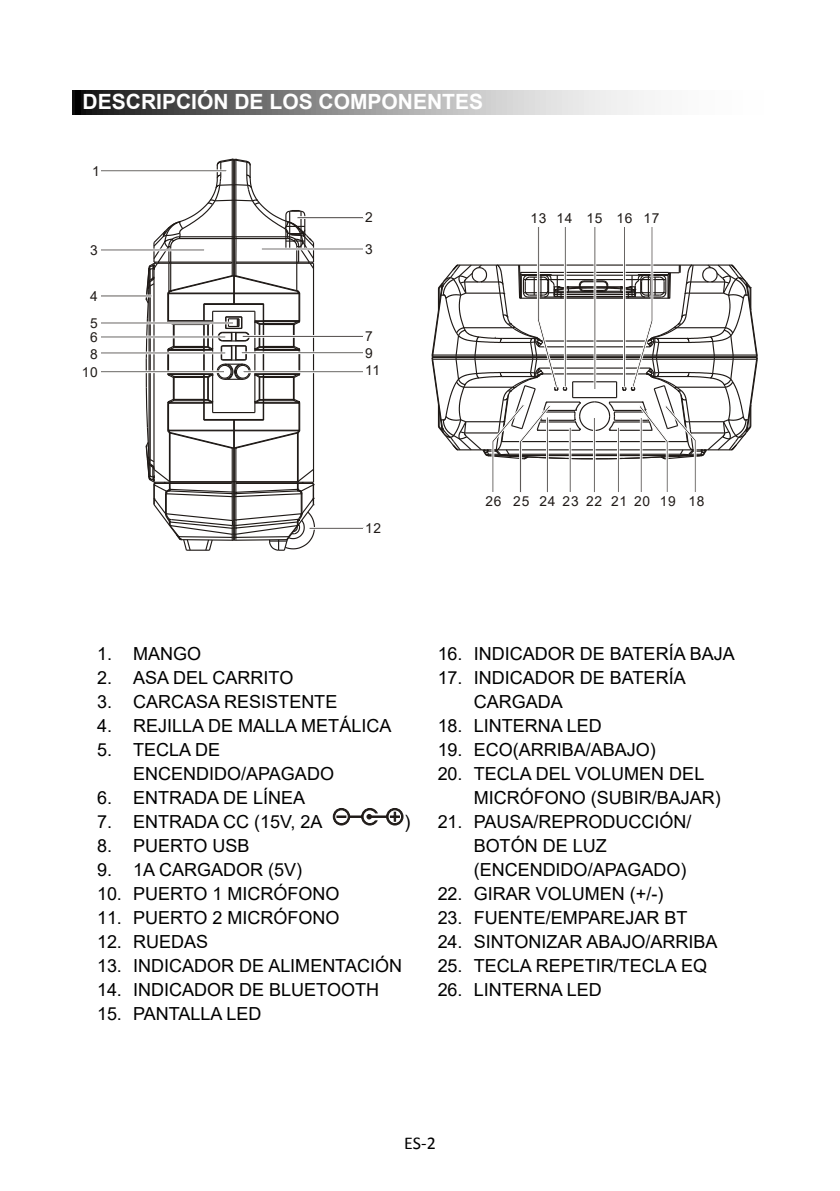
<style>
.page{position:relative;width:840px;height:1191px;background:#fff}
.page>*{position:absolute;margin:0;border:0;box-sizing:border-box;transform-origin:0 0}
.t1{font:700 21px "Arial";color:#fff}
.t2{font:18px/24px "Arial";color:#000}
.t3{font:18px "Calibri";color:#000}
.t4{font:13.8px/17.2px "Arial";letter-spacing:.055em;color:#1f1a17}
</style>
<div class="page">
<svg style="left:333px;top:808px;width:70px;height:17px"></svg>
<svg style="left:431px;top:227px;width:327px;height:266px"></svg>
<svg style="left:145px;top:158px;width:170px;height:393px"></svg>
<div style="left:100px;top:170px;width:127px;height:2px;border:1px solid #fff"></div>
<div style="left:296px;top:216px;width:68px;height:3px;border:1px solid #fff"></div>
<div style="left:100px;top:371px;width:125px;height:2px;border:1px solid #fff"></div>
<div style="left:242px;top:371px;width:122px;height:2px;border:1px solid #fff"></div>
<div style="left:241px;top:352px;width:123px;height:2px;border:1px solid #fff"></div>
<div style="left:242px;top:335px;width:122px;height:3px;border:1px solid #fff"></div>
<div style="left:308px;top:527px;width:56px;height:2px;border:1px solid #fff"></div>
<svg style="left:72px;top:90px;width:572px;height:24px;background:#929292"></svg>
<p class="t1" style="left:83px;top:87px;width:402px">DESCRIPCIÓN DE LOS COMPONENTES</p>
<p class="t4" style="left:92px;top:162px;width:9px">1</p>
<p class="t4" style="left:90px;top:242px;width:9px">3</p>
<p class="t4" style="left:90px;top:288px;width:9px">4</p>
<p class="t4" style="left:90px;top:314px;width:9px">5</p>
<p class="t4" style="left:90px;top:328px;width:9px">6</p>
<p class="t4" style="left:90px;top:345px;width:9px">8</p>
<p class="t4" style="left:82px;top:364px;width:18px">10</p>
<p class="t4" style="left:365px;top:209px;width:9px">2</p>
<p class="t4" style="left:365px;top:241px;width:9px">3</p>
<p class="t4" style="left:365px;top:327px;width:16px">7<br>9<br>11</p>
<p class="t4" style="left:530px;top:210px;width:130px">13 14 15 16 17</p>
<p class="t4" style="left:365px;top:519px;width:18px">12</p>
<p class="t4" style="left:485px;top:493px;width:18px">26</p>
<p class="t4" style="left:539px;top:493px;width:41px">24 23</p>
<p class="t4" style="left:611px;top:493px;width:18px">21</p>
<p class="t4" style="left:513px;top:493px;width:18px">25</p>
<p class="t4" style="left:586px;top:493px;width:18px">22</p>
<p class="t4" style="left:688px;top:493px;width:18px">18</p>
<p class="t4" style="left:633px;top:493px;width:18px">20</p>
<p class="t4" style="left:659px;top:493px;width:18px">19</p>
<p class="t2" style="left:97px;top:641px;width:106px">1. MANGO</p>
<p class="t2" style="left:97px;top:665px;width:198px">2. ASA DEL CARRITO</p>
<p class="t2" style="left:97px;top:689px;width:242px">3. CARCASA RESISTENTE</p>
<p class="t2" style="left:97px;top:713px;width:296px">4. REJILLA DE MALLA METÁLICA</p>
<p class="t2" style="left:133px;top:737px;width:202px;text-indent:-36px">5. TECLA DE<br>ENCENDIDO/APAGADO</p>
<p class="t2" style="left:97px;top:785px;width:209px">6. ENTRADA DE LÍNEA</p>
<p class="t2" style="left:97px;top:809px;width:227px">7. ENTRADA CC (15V, 2A</p>
<p class="t2" style="left:404px;top:809px;width:7px">)</p>
<p class="t2" style="left:97px;top:833px;width:154px">8. PUERTO USB</p>
<p class="t2" style="left:97px;top:857px;width:206px">9. 1A CARGADOR (5V)</p>
<p class="t2" style="left:97px;top:881px;width:244px">10. PUERTO 1 MICRÓFONO</p>
<p class="t2" style="left:97px;top:905px;width:244px">11. PUERTO 2 MICRÓFONO</p>
<p class="t2" style="left:97px;top:929px;width:112px">12. RUEDAS</p>
<p class="t2" style="left:97px;top:953px;width:306px">13. INDICADOR DE ALIMENTACIÓN</p>
<p class="t2" style="left:97px;top:977px;width:283px">14. INDICADOR DE BLUETOOTH</p>
<p class="t2" style="left:97px;top:1001px;width:166px">15. PANTALLA LED</p>
<p class="t2" style="left:437px;top:641px;width:298px">16. INDICADOR DE BATERÍA BAJA</p>
<p class="t2" style="left:473px;top:665px;width:213px;text-indent:-36px">17. INDICADOR DE BATERÍA<br>CARGADA</p>
<p class="t2" style="left:437px;top:713px;width:166px">18. LINTERNA LED</p>
<p class="t2" style="left:437px;top:737px;width:219px">19. ECO(ARRIBA/ABAJO)</p>
<p class="t2" style="left:473px;top:761px;width:248px;text-indent:-36px">20. TECLA DEL VOLUMEN DEL<br>MICRÓFONO (SUBIR/BAJAR)</p>
<p class="t2" style="left:473px;top:809px;width:219px;text-indent:-36px">21. PAUSA/REPRODUCCIÓN/<br>BOTÓN DE LUZ (ENCENDIDO/APAGADO)</p>
<p class="t2" style="left:437px;top:881px;width:227px">22. GIRAR VOLUMEN (+/-)</p>
<p class="t2" style="left:437px;top:905px;width:251px">23. FUENTE/EMPAREJAR BT</p>
<p class="t2" style="left:437px;top:929px;width:281px">24. SINTONIZAR ABAJO/ARRIBA</p>
<p class="t2" style="left:437px;top:953px;width:271px">25. TECLA REPETIR/TECLA EQ</p>
<p class="t2" style="left:437px;top:977px;width:166px">26. LINTERNA LED</p>
<p class="t3" style="left:404px;top:1132px;width:33px">ES-2</p>
</div>
